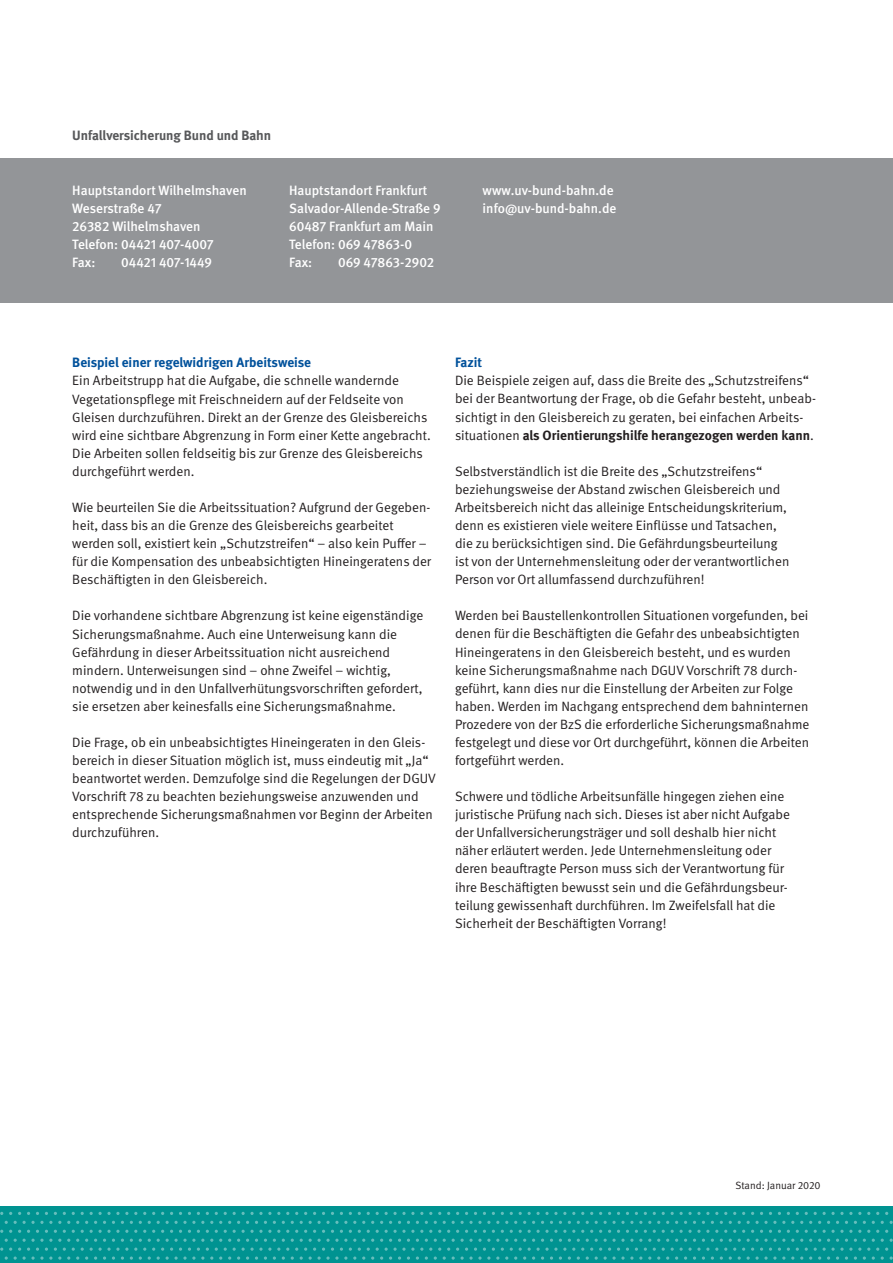
<style>
.page{position:relative;width:893px;height:1263px;background:#fff}
.page>*{position:absolute;margin:0;border:0;box-sizing:border-box;transform-origin:0 0}
.t1{font:13.5px/18.1px "DGUV Meta";color:#231f20}
.t2{font:500 13.5px/18.1px "DGUV Meta";color:#fff}
.t3{font:700 13.5px "DGUV Meta";color:#01519b}
.t4{font:700 13.5px "DGUV Meta";letter-spacing:-.005em;color:#57585a}
.t5{font:10.5px "DGUV Meta";color:#231f20}
.s1{font-weight:700}
</style>
<div class="page">
<div style="left:0;top:158px;width:893px;height:145px;background:#939598"></div>
<div style="left:0;top:1206px;width:893px;height:57px;background:#009391"></div>
<svg style="left:233px;top:1212px;width:38px;height:3px"></svg>
<svg style="left:376px;top:1212px;width:47px;height:3px"></svg>
<svg style="left:528px;top:1212px;width:38px;height:3px"></svg>
<svg style="left:671px;top:1212px;width:38px;height:3px"></svg>
<svg style="left:814px;top:1212px;width:38px;height:3px"></svg>
<svg style="left:166px;top:1221px;width:38px;height:3px"></svg>
<svg style="left:309px;top:1221px;width:38px;height:3px"></svg>
<svg style="left:452px;top:1221px;width:38px;height:3px"></svg>
<svg style="left:595px;top:1221px;width:38px;height:3px"></svg>
<svg style="left:738px;top:1221px;width:38px;height:3px"></svg>
<svg style="left:881px;top:1221px;width:12px;height:3px"></svg>
<svg style="left:358px;top:1230px;width:360px;height:30px"></svg>
<svg style="left:720px;top:1230px;width:173px;height:30px"></svg>
<svg style="left:90px;top:1212px;width:38px;height:3px"></svg>
<svg style="left:23px;top:1221px;width:38px;height:3px"></svg>
<svg style="left:0;top:1230px;width:356px;height:30px"></svg>
<p class="t4" style="left:72px;top:128px;width:200px">Unfallversicherung Bund und Bahn</p>
<p class="t2" style="left:72px;top:181px;width:176px">Hauptstandort Wilhelmshaven<br>Weserstraße 47<br>26382 Wilhelmshaven<br>Telefon: 04421 407-4007<br>Fax:</p>
<p class="t2" style="left:121px;top:254px;width:92px">04421 407-1449</p>
<p class="t2" style="left:289px;top:181px;width:153px">Hauptstandort Frankfurt<br>Salvador-Allende-Straße 9<br>60487 Frankfurt am Main<br>Telefon: 069 47863-0<br>Fax:</p>
<p class="t2" style="left:338px;top:254px;width:98px">069 47863-2902</p>
<p class="t2" style="left:483px;top:181px;width:135px">www.uv-bund-bahn.de info@uv-bund-bahn.de</p>
<p class="t3" style="left:72px;top:355px;width:240px">Beispiel einer regelwidrigen Arbeitsweise</p>
<p class="t1" style="left:72px;top:372px;width:360px">Ein Arbeitstrupp hat die Aufgabe, die schnelle wandernde Vegetationspflege mit Freischneidern auf der Feldseite von Gleisen durchzuführen. Direkt an der Grenze des Gleisbereichs wird eine sichtbare Abgrenzung in Form einer Kette angebracht.<br>Die Arbeiten sollen feldseitig bis zur Grenze des Gleisbereichs durchgeführt werden.</p>
<p class="t1" style="left:72px;top:498px;width:360px">Wie beurteilen Sie die Arbeitssituation? Aufgrund der Gegeben&shy;heit, dass bis an die Grenze des Gleisbereichs gearbeitet werden soll, existiert kein „Schutzstreifen“ – also kein Puffer – für die Kompensation des unbeabsichtigten Hineingeratens der Beschäftigten in den Gleisbereich.</p>
<p class="t1" style="left:72px;top:607px;width:352px">Die vorhandene sichtbare Abgrenzung ist keine eigenständige Sicherungsmaßnahme. Auch eine Unterweisung kann die Gefährdung in dieser Arbeitssituation nicht ausreichend mindern. Unterweisungen sind – ohne Zweifel – wichtig, notwendig und in den Unfallverhütungsvorschriften gefordert, sie ersetzen aber keinesfalls eine Sicherungsmaßnahme.</p>
<p class="t1" style="left:72px;top:733px;width:365px">Die Frage, ob ein unbeabsichtigtes Hineingeraten in den Gleis&shy;bereich in dieser Situation möglich ist, muss eindeutig mit „Ja“ beantwortet werden. Demzufolge sind die Regelungen der DGUV Vorschrift 78 zu beachten beziehungsweise anzuwenden und entsprechende Sicherungsmaßnahmen vor Beginn der Arbeiten durchzuführen.</p>
<p class="t3" style="left:455px;top:355px;width:29px">Fazit</p>
<p class="t1" style="left:455px;top:372px;width:362px">Die Beispiele zeigen auf, dass die Breite des „Schutzstreifens“ bei der Beantwortung der Frage, ob die Gefahr besteht, unbeab&shy;sichtigt in den Gleisbereich zu geraten, bei einfachen Arbeits&shy;situationen <span class="s1">als Orientierungshilfe herangezogen werden kann</span>.</p>
<p class="t1" style="left:455px;top:462px;width:336px">Selbstverständlich ist die Breite des „Schutzstreifens“ beziehungsweise der Abstand zwischen Gleisbereich und Arbeitsbereich nicht das alleinige Entscheidungskriterium, denn es existieren viele weitere Einflüsse und Tatsachen, die zu berücksichtigen sind. Die Gefährdungsbeurteilung ist von der Unternehmensleitung oder der verantwortlichen Person vor Ort allumfassend durchzuführen!</p>
<p class="t1" style="left:455px;top:607px;width:356px">Werden bei Baustellenkontrollen Situationen vorgefunden, bei denen für die Beschäftigten die Gefahr des unbeabsichtigten Hineingeratens in den Gleisbereich besteht, und es wurden keine Sicherungsmaßnahme nach DGUV Vorschrift 78 durch&shy;geführt, kann dies nur die Einstellung der Arbeiten zur Folge haben. Werden im Nachgang entsprechend dem bahninternen Prozedere von der BzS die erforderliche Sicherungsmaßnahme festgelegt und diese vor Ort durchgeführt, können die Arbeiten fortgeführt werden.</p>
<p class="t1" style="left:455px;top:788px;width:336px">Schwere und tödliche Arbeitsunfälle hingegen ziehen eine juristische Prüfung nach sich. Dieses ist aber nicht Aufgabe der Unfallversicherungsträger und soll deshalb hier nicht näher erläutert werden. Jede Unternehmensleitung oder deren beauftragte Person muss sich der Verantwortung für ihre Beschäftigten bewusst sein und die Gefährdungsbeur&shy;teilung gewissenhaft durchführen. Im Zweifelsfall hat die Sicherheit der Beschäftigten Vorrang!</p>
<p class="t5" style="left:735px;top:1179px;width:87px">Stand: Januar 2020</p>
</div>
